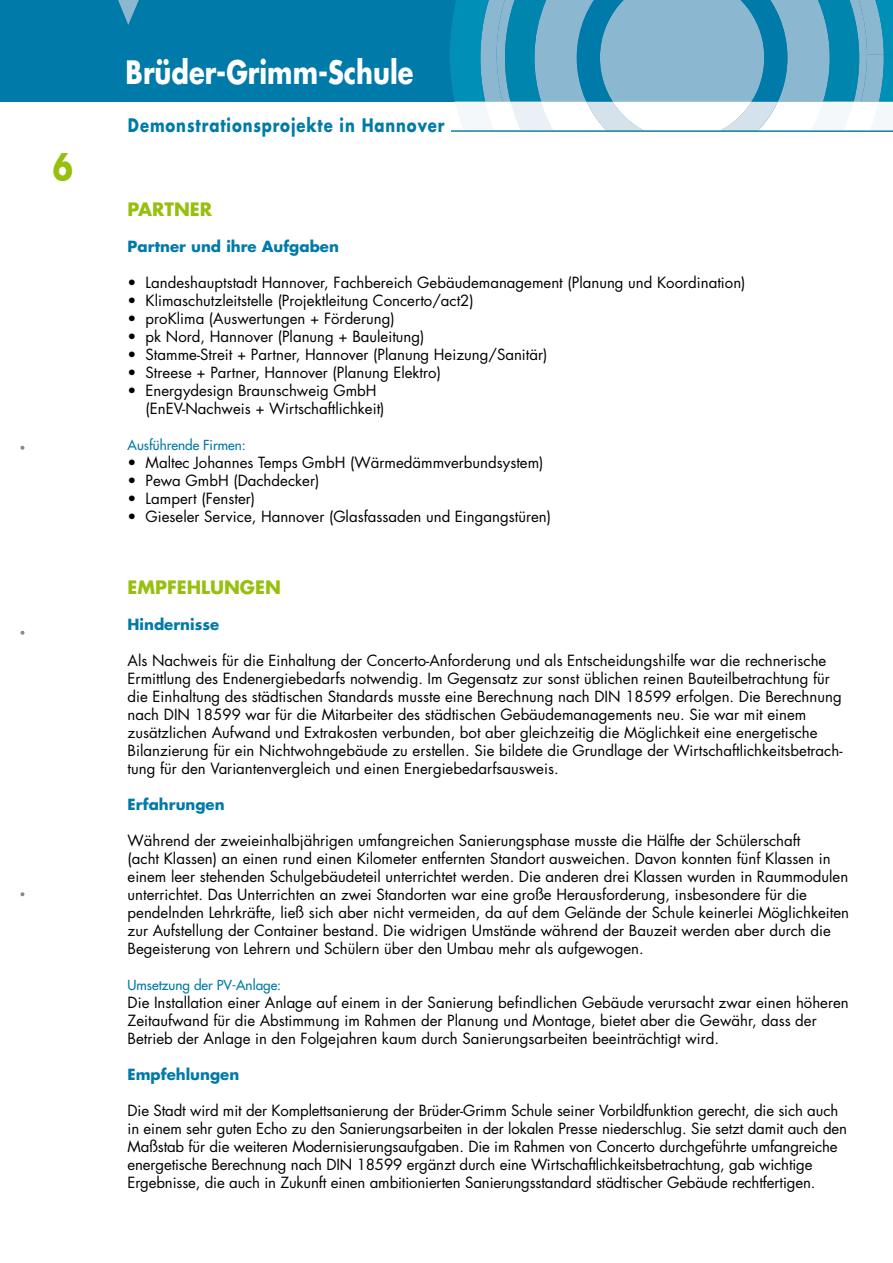
<style>
.page{position:relative;width:893px;height:1263px;background:#fff}
.page>*{position:absolute;margin:0;border:0;box-sizing:border-box;transform-origin:0 0}
.t1{font:700 35.85px "Futura";color:#97bf0d;scale:.82 1}
.t2{font:700 31.35px "Futura";color:#fff;scale:.82 1}
.t3{font:700 18.15px "Futura";letter-spacing:.06em;color:#007aa8;scale:.82 1}
.t4{font:700 18px "Futura";color:#97bf0d}
.t5{font:15px/18px "Futura";color:#000}
.t6{font:700 15px "Futura";color:#007aa8}
.t7{font:13.5px "Futura";color:#007aa8}
</style>
<div class="page">
<svg style="left:21px;top:446px;width:3px;height:4px"></svg>
<svg style="left:21px;top:631px;width:3px;height:4px"></svg>
<svg style="left:21px;top:892px;width:3px;height:4px"></svg>
<div style="left:0;top:0;width:893px;height:102px;background:#007aa8"></div>
<svg style="left:450px;top:0;width:443px;height:130px"></svg>
<hr style="left:451px;top:130px;width:442px;height:2px;background:#007aa8">
<svg style="left:118px;top:0;width:21px;height:25px"></svg>
<h1 class="t1" style="left:53px;top:143px;width:26px">6</h1>
<h2 class="t2" style="left:126px;top:52px;width:353px">Brüder-Grimm-Schule</h2>
<p class="t3" style="left:128px;top:113px;width:387px">Demonstrationsprojekte in Hannover</p>
<p class="t4" style="left:128px;top:197px;width:86px">Partner</p>
<p class="t6" style="left:128px;top:236px;width:213px">Partner und ihre Aufgaben</p>
<p class="t5" style="left:128px;top:274px;width:619px">• Landeshauptstadt Hannover, Fachbereich Gebäudemanagement (Planung und Koordination)</p>
<p class="t5" style="left:128px;top:292px;width:348px">• Klimaschutzleitstelle (Projektleitung Concerto/act2)</p>
<p class="t5" style="left:128px;top:310px;width:269px">• proKlima (Auswertungen + Förderung)</p>
<p class="t5" style="left:128px;top:328px;width:298px">• pk Nord, Hannover (Planung + Bauleitung)</p>
<p class="t5" style="left:128px;top:346px;width:421px">• Stamme-Streit + Partner, Hannover (Planung Heizung/Sanitär)</p>
<p class="t5" style="left:128px;top:364px;width:315px">• Streese + Partner, Hannover (Planung Elektro)</p>
<p class="t5" style="left:146px;top:382px;width:241px;text-indent:-18px">• Energydesign Braunschweig GmbH (EnEV-Nachweis + Wirtschaftlichkeit)</p>
<p class="t7" style="left:128px;top:436px;width:120px">Ausführende Firmen:</p>
<p class="t5" style="left:128px;top:454px;width:417px">• Maltec Johannes Temps GmbH (Wärmedämmverbundsystem)</p>
<p class="t5" style="left:128px;top:472px;width:193px">• Pewa GmbH (Dachdecker)</p>
<p class="t5" style="left:128px;top:490px;width:129px">• Lampert (Fenster)</p>
<p class="t5" style="left:128px;top:508px;width:425px">• Gieseler Service, Hannover (Glasfassaden und Eingangstüren)</p>
<p class="t4" style="left:128px;top:575px;width:13px">Empf</p>
<p class="t4" style="left:177px;top:575px;width:106px">ehlungen</p>
<p class="t6" style="left:128px;top:614px;width:93px">Hindernisse</p>
<p class="t5" style="left:128px;top:652px;width:716px">Als Nachweis für die Einhaltung der Concerto-Anforderung und als Entscheidungshilfe war die rechnerische Ermittlung des Endenergiebedarfs notwendig. Im Gegensatz zur sonst üblichen reinen Bauteilbetrachtung für die Einhaltung des städtischen Standards musste eine Berechnung nach DIN 18599 erfolgen. Die Berechnung nach DIN 18599 war für die Mitarbeiter des städtischen Gebäudemanagements neu. Sie war mit einem zusätzlichen Aufwand und Extrakosten verbunden, bot aber gleichzeitig die Möglichkeit eine energetische Bilanzierung für ein Nichtwohngebäude zu erstellen. Sie bildete die Grundlage der Wirtschaftlichkeitsbetrach&shy;tung für den Variantenvergleich und einen Energiebedarfsausweis.</p>
<p class="t6" style="left:128px;top:794px;width:99px">Erfahrungen</p>
<p class="t5" style="left:128px;top:832px;width:723px">Während der zweieinhalbjährigen umfangreichen Sanierungsphase musste die Hälfte der Schülerschaft<br>(acht Klassen) an einen rund einen Kilometer entfernten Standort ausweichen. Davon konnten fünf Klassen in einem leer stehenden Schulgebäudeteil unterrichtet werden. Die anderen drei Klassen wurden in Raummodulen unterrichtet. Das Unterrichten an zwei Standorten war eine große Herausforderung, insbesondere für die pendelnden Lehrkräfte, ließ sich aber nicht vermeiden, da auf dem Gelände der Schule keinerlei Möglichkeiten zur Aufstellung der Container bestand. Die widrigen Umstände während der Bauzeit werden aber durch die Begeisterung von Lehrern und Schülern über den Umbau mehr als aufgewogen.</p>
<p class="t7" style="left:128px;top:976px;width:155px">Umsetzung der PV-Anlage:</p>
<p class="t5" style="left:128px;top:994px;width:723px">Die Installation einer Anlage auf einem in der Sanierung befindlichen Gebäude verursacht zwar einen höheren<br>Zeitaufwand für die Abstimmung im Rahmen der Planung und Montage, bietet aber die Gewähr, dass der<br>Betrieb der Anlage in den Folgejahren kaum durch Sanierungsarbeiten beeinträchtigt wird.</p>
<p class="t6" style="left:128px;top:1064px;width:113px">Empfehlungen</p>
<p class="t5" style="left:128px;top:1102px;width:721px">Die Stadt wird mit der Komplettsanierung der Brüder-Grimm Schule seiner Vorbildfunktion gerecht, die sich auch in einem sehr guten Echo zu den Sanierungsarbeiten in der lokalen Presse niederschlug. Sie setzt damit auch den Maßstab für die weiteren Modernisierungsaufgaben. Die im Rahmen von Concerto durchgeführte umfangreiche energetische Berechnung nach DIN 18599 ergänzt durch eine Wirtschaftlichkeitsbetrachtung, gab wichtige Ergebnisse, die auch in Zukunft einen ambitionierten Sanierungsstandard städtischer Gebäude rechtfertigen.</p>
</div>
